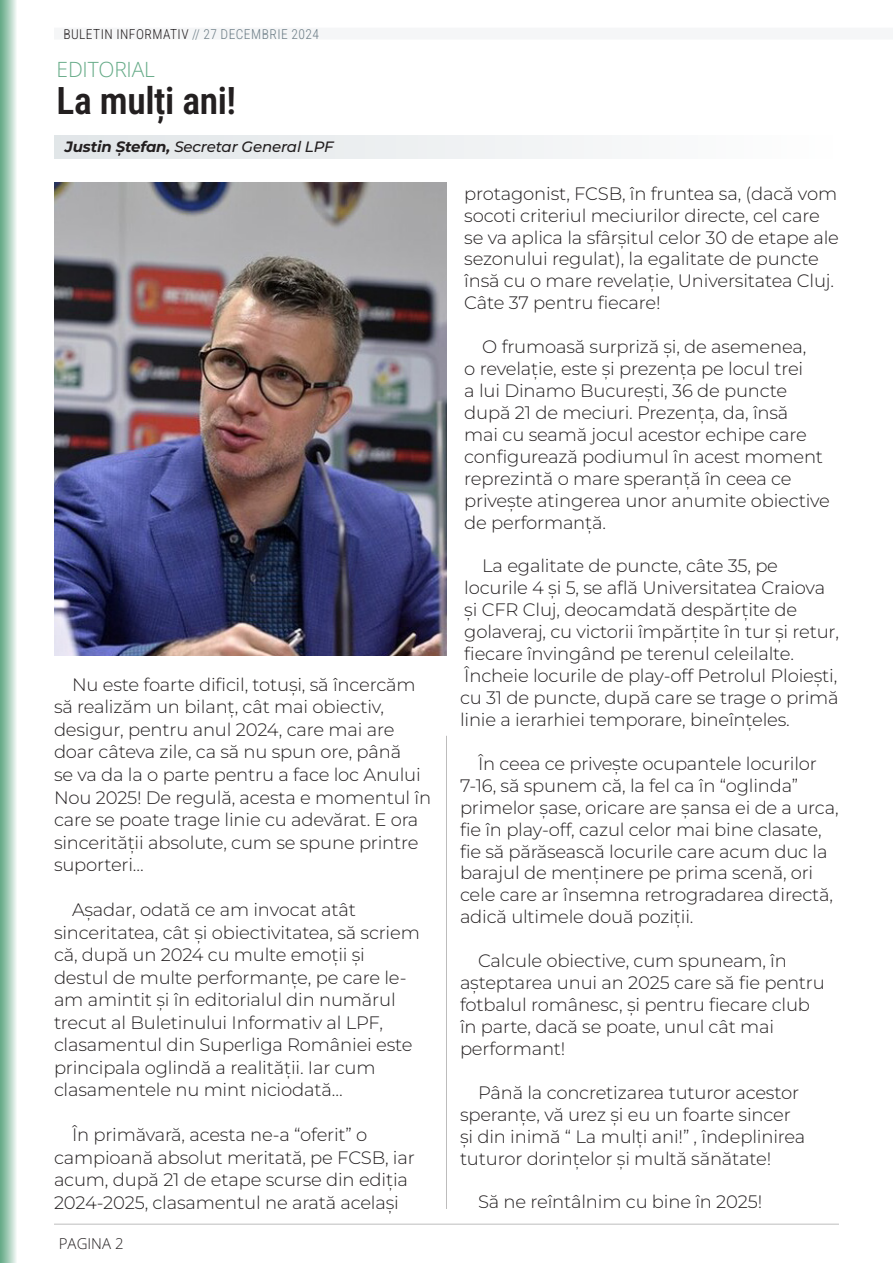
<style>
.page{position:relative;width:893px;height:1263px;background:#fff}
.page>*{position:absolute;margin:0;border:0;box-sizing:border-box;transform-origin:0 0}
.t1{font:600 37.5px "Roboto Condensed";letter-spacing:-.01em;color:#231f20}
.t2{font:300 21px "Open Sans";letter-spacing:-.01em;color:#66ab88}
.t3{font:300 18px/21.9px "Montserrat";letter-spacing:-.01em;color:#231f20}
.t4{font:italic 500 15px "Montserrat";letter-spacing:-.01em;color:#231f20}
.t5{font:300 15px "Open Sans";color:#231f20}
.t6{font:300 13.5px "Roboto Condensed";letter-spacing:.035em;color:#231f20}
.s1{color:#6c7d86}
.s2{font-weight:700}
</style>
<div class="page">
<hr style="left:892px;top:0;width:1px;height:1261px;background:#6c7d86">
<img style="left:54px;top:182px;width:392px;height:473px">
<div style="left:54px;top:28px;width:839px;height:12px;background:#f5f6f7"></div>
<hr style="left:54px;top:1224px;width:785px;height:1px;background:#231f20">
<div style="left:54px;top:135px;width:785px;height:24px;background:linear-gradient(to right,#e0e5e8,#fefefe)"></div>
<hr style="left:446px;top:736px;width:1px;height:473px;background:#231f20">
<svg style="left:0;top:0;width:16px;height:1263px;background:#a4ccb8"></svg>
<p class="t6" style="left:63px;top:24px;width:257px">BULETIN INFORMATIV <span class="s1">// 27 DECEMBRIE 2024</span></p>
<p class="t2" style="left:57px;top:54px;width:100px">EDITORIAL</p>
<p class="t1" style="left:57px;top:74px;width:181px">La mulți ani!</p>
<p class="t4" style="left:65px;top:136px;width:270px"><span class="s2">Justin Ștefan,</span> Secretar General LPF</p>
<p class="t3" style="left:54px;top:673px;width:379px;line-height:22.5px;text-indent:18px">Nu este foarte dificil, totuși, să încercăm să realizăm un bilanț, cât mai obiectiv, desigur, pentru anul 2024, care mai are doar câteva zile, ca să nu spun ore, până<br>se va da la o parte pentru a face loc Anului Nou 2025! De regulă, acesta e momentul în care se poate trage linie cu adevărat. E ora sincerității absolute, cum se spune printre suporteri…</p>
<p class="t3" style="left:54px;top:898px;width:367px;line-height:22.5px;text-indent:18px">Așadar, odată ce am invocat atât sinceritatea, cât și obiectivitatea, să scriem că, după un 2024 cu multe emoții și destul de multe performanțe, pe care le&shy;am amintit și în editorialul din numărul trecut al Buletinului Informativ al LPF, clasamentul din Superliga României este principala oglindă a realității. Iar cum clasamentele nu mint niciodată…</p>
<p class="t3" style="left:54px;top:1123px;width:362px;line-height:22.5px;text-indent:18px">În primăvară, acesta ne-a “oferit” o campioană absolut meritată, pe FCSB, iar acum, după 21 de etape scurse din ediția 2024-2025, clasamentul ne arată același</p>
<p class="t5" style="left:59px;top:1233px;width:66px">PAGINA 2</p>
<p class="t3" style="left:464px;top:182px;width:376px">protagonist, FCSB, în fruntea sa, (dacă vom socoti criteriul meciurilor directe, cel care se va aplica la sfârșitul celor 30 de etape ale sezonului regulat), la egalitate de puncte însă cu o mare revelație, Universitatea Cluj.<br>Câte 37 pentru fiecare!</p>
<p class="t3" style="left:464px;top:335px;width:367px;text-indent:18px">O frumoasă surpriză și, de asemenea,<br>o revelație, este și prezența pe locul trei<br>a lui Dinamo București, 36 de puncte după 21 de meciuri. Prezența, da, însă<br>mai cu seamă jocul acestor echipe care configurează podiumul în acest moment reprezintă o mare speranță în ceea ce privește atingerea unor anumite obiective de performanță.</p>
<p class="t3" style="left:460px;top:554px;width:380px;text-indent:22px">La egalitate de puncte, câte 35, pe locurile 4 și 5, se află Universitatea Craiova<br>și CFR Cluj, deocamdată despărțite de golaveraj, cu victorii împărțite în tur și retur, fiecare învingând pe terenul celeilalte.<br>Încheie locurile de play-off Petrolul Ploiești, cu 31 de puncte, după care se trage o primă linie a ierarhiei temporare, bineînțeles.</p>
<p class="t3" style="left:460px;top:752px;width:380px;text-indent:18px">În ceea ce privește ocupantele locurilor 7-16, să spunem că, la fel ca în “oglinda” primelor șase, oricare are șansa ei de a urca, fie în play-off, cazul celor mai bine clasate, fie să părăsească locurile care acum duc la barajul de menținere pe prima scenă, ori cele care ar însemna retrogradarea directă, adică ultimele două poziții.</p>
<p class="t3" style="left:460px;top:949px;width:366px;text-indent:18px">Calcule obiective, cum spuneam, în așteptarea unui an 2025 care să fie pentru fotbalul românesc, și pentru fiecare club în parte, dacă se poate, unul cât mai performant!</p>
<p class="t3" style="left:460px;top:1081px;width:347px;text-indent:18px">Până la concretizarea tuturor acestor speranțe, vă urez și eu un foarte sincer și din inimă “ La mulți ani!” , îndeplinirea tuturor dorințelor și multă sănătate!</p>
<p class="t3" style="left:478px;top:1190px;width:286px">Să ne reîntâlnim cu bine în 2025!</p>
</div>
